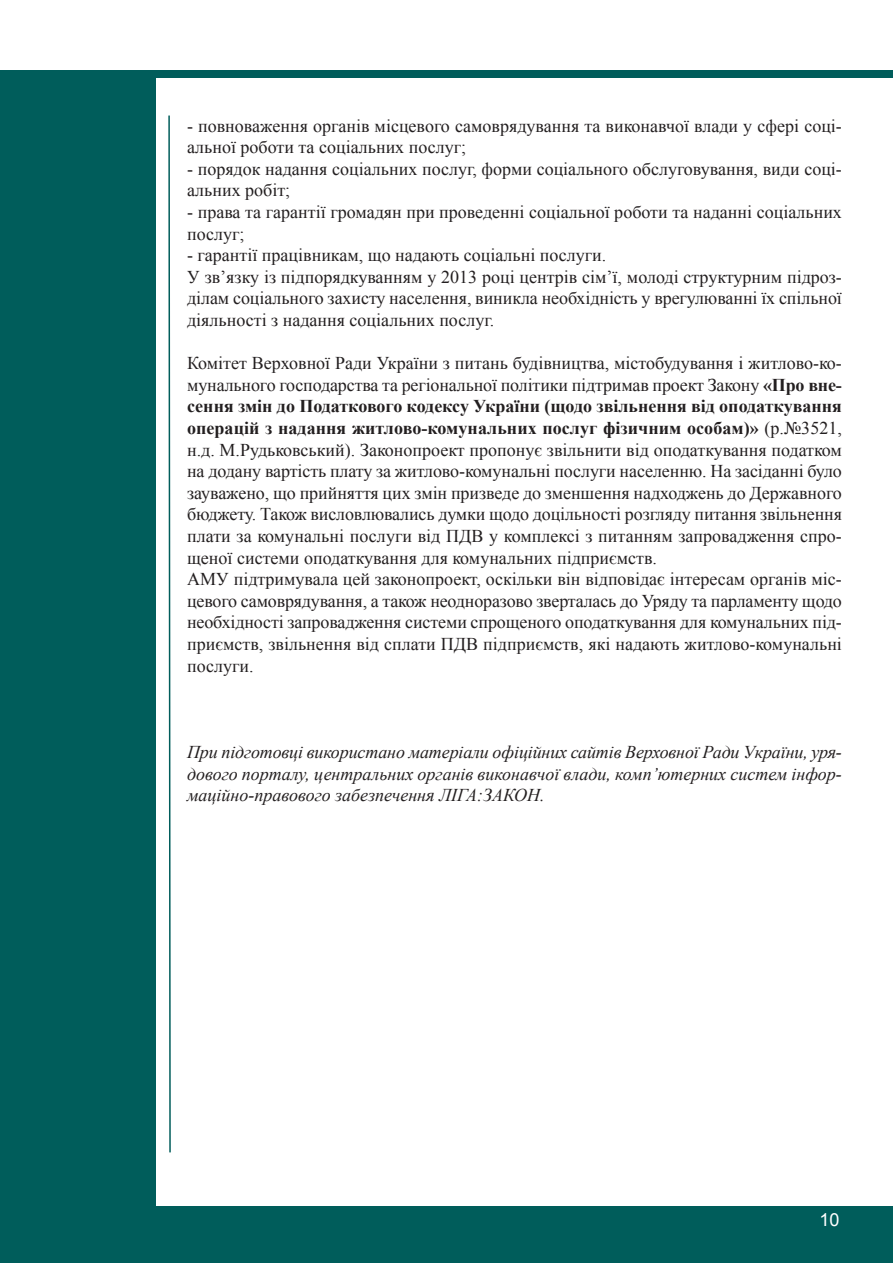
<style>
.page{position:relative;width:893px;height:1263px;background:#fff}
.page>*{position:absolute;margin:0;border:0;box-sizing:border-box;transform-origin:0 0}
.t1{font:18px/21.6px "Times New Roman";color:#231f20}
.t2{font:italic 18px/21.6px "Times New Roman";color:#231f20;text-align:justify}
.t3{font:18px "Arial";color:#fff}
.s1{font-weight:700}
</style>
<div class="page">
<div style="left:0;top:74px;width:155px;height:1189px;background:#005d5b"></div>
<div style="left:0;top:1206px;width:893px;height:57px;background:#005d5b"></div>
<div style="left:0;top:70px;width:893px;height:8px;background:#005d5b"></div>
<svg style="left:168px;top:115px;width:3px;height:1038px"></svg>
<p class="t1" style="left:187px;top:115px;width:656px">- повноваження органів місцевого самоврядування та виконавчої влади у сфері соці&shy;альної роботи та соціальних послуг;</p>
<p class="t1" style="left:187px;top:158px;width:656px">- порядок надання соціальних послуг, форми соціального обслуговування, види соці&shy;альних робіт;</p>
<p class="t1" style="left:187px;top:201px;width:656px">- права та гарантії громадян при проведенні соціальної роботи та наданні соціальних послуг;</p>
<p class="t1" style="left:187px;top:244px;width:656px">- гарантії працівникам, що надають соціальні послуги.<br>У зв’язку із підпорядкуванням у 2013 році центрів сім’ї, молоді структурним підроз&shy;ділам соціального захисту населення, виникла необхідність у врегулюванні їх спільної діяльності з надання соціальних послуг.</p>
<p class="t1" style="left:187px;top:352px;width:656px">Комітет Верховної Ради України з питань будівництва, містобудування і житлово-ко&shy;мунального господарства та регіональної політики підтримав проект Закону <span class="s1">«Про вне&shy;сення змін до Податкового кодексу України (щодо звільнення від оподаткування операцій з надання житлово-комунальних послуг фізичним особам)»</span> (р.№3521, н.д. М.Рудьковський). Законопроект пропонує звільнити від оподаткування податком на додану вартість плату за житлово-комунальні послуги населенню. На засіданні було зауважено, що прийняття цих змін призведе до зменшення надходжень до Державного бюджету. Також висловлювались думки щодо доцільності розгляду питання звільнення плати за комунальні послуги від ПДВ у комплексі з питанням запровадження спро&shy;щеної системи оподаткування для комунальних підприємств.<br>АМУ підтримувала цей законопроект, оскільки він відповідає інтересам органів міс&shy;цевого самоврядування, а також неодноразово зверталась до Уряду та парламенту щодо необхідності запровадження системи спрощеного оподаткування для комунальних під&shy;приємств, звільнення від сплати ПДВ підприємств, які надають житлово-комунальні послуги.</p>
<p class="t2" style="left:187px;top:741px;width:656px">При підготовці використано матеріали офіційних сайтів Верховної Ради України, уря&shy;дового порталу, центральних органів виконавчої влади, комп’ютерних систем інфор&shy;маційно-правового забезпечення ЛІГА:ЗАКОН.</p>
<p class="t3" style="left:819px;top:1209px;width:22px">10</p>
</div>
